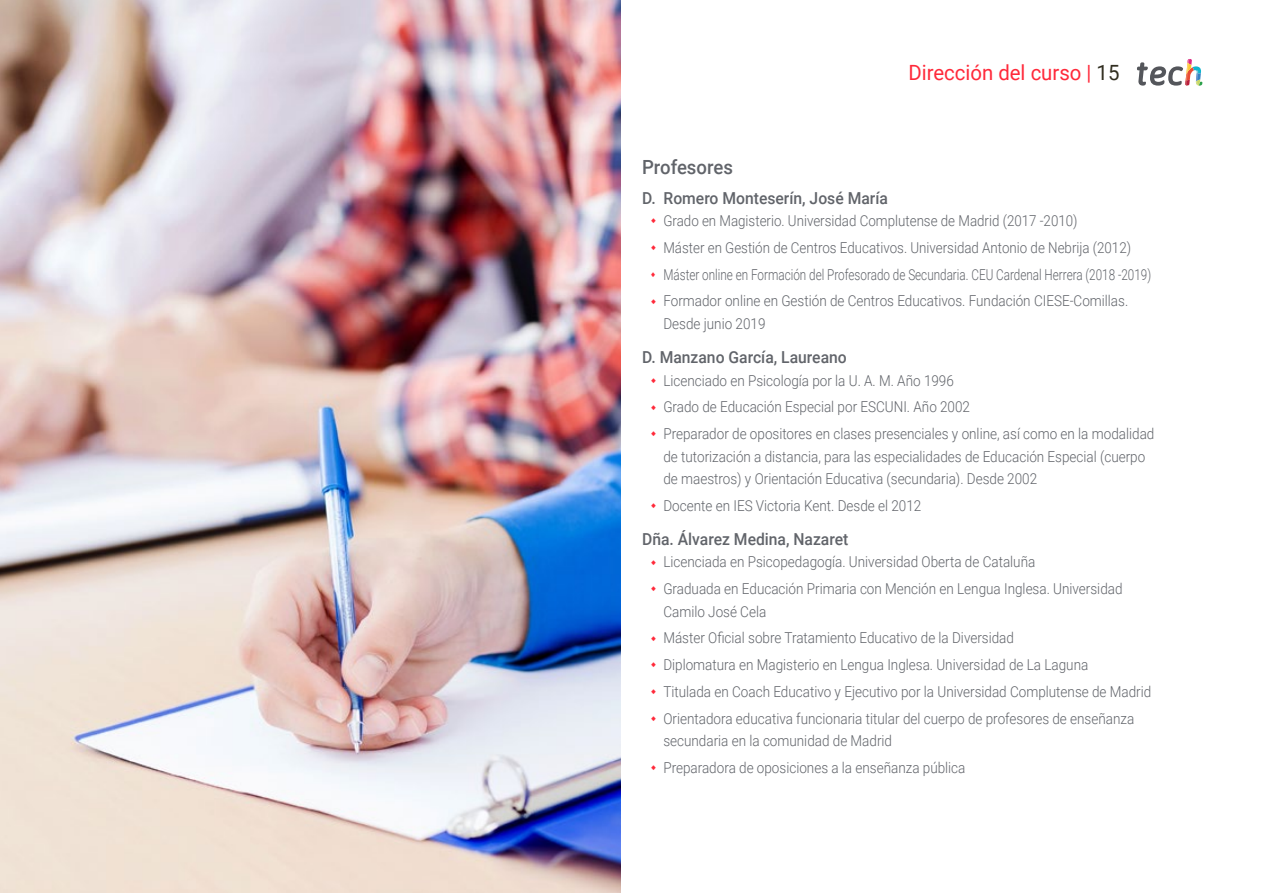
<style>
.page{position:relative;width:1263px;height:893px;background:#fff}
.page>*{position:absolute;margin:0;border:0;box-sizing:border-box;transform-origin:0 0}
.t1{font:21px "Roboto";color:#ff293a}
.t2{font:500 19.5px "Roboto";color:#61646a;scale:.95 1}
.t3{font:500 16.5px "Roboto";color:#61646a;scale:.95 1}
.t4{font:300 15px/26.7px "Roboto";color:#61646a;scale:.9 1}
.t5{font:300 15px/26.7px "Roboto";color:#61646a;scale:.89 1}
.s1{color:#312e20}
</style>
<div class="page">
<svg style="left:1137px;top:59px;width:65px;height:27px"></svg>
<img style="left:0;top:0;width:621px;height:893px">
<h2 class="t2" style="left:642px;top:153px;width:97px">Profesores</h2>
<h1 class="t1" style="left:908px;top:57px;width:213px">Dirección del curso | <span class="s1">15</span></h1>
<p class="t3" style="left:642px;top:186px;width:260px">D. Romero Monteserín, José María</p>
<p class="t5" style="left:663px;top:207px;width:550px">Grado en Magisterio. Universidad Complutense de Madrid (2017 -2010)<br>Máster en Gestión de Centros Educativos. Universidad Antonio de Nebrija (2012)<br>Máster online en Formación del Profesorado de Secundaria. CEU Cardenal Herrera (2018 -2019)<br>Formador online en Gestión de Centros Educativos. Fundación CIESE-Comillas.</p>
<p class="t4" style="left:663px;top:310px;width:115px">Desde junio 2019</p>
<p class="t3" style="left:642px;top:346px;width:217px">D. Manzano García, Laureano</p>
<p class="t4" style="left:663px;top:366px;width:547px">Licenciado en Psicología por la U. A. M. Año 1996<br>Grado de Educación Especial por ESCUNI. Año 2002<br>Preparador de opositores en clases presenciales y online, así como en la modalidad</p>
<p class="t4" style="left:663px;top:444px;width:537px;line-height:22.5px">de tutorización a distancia, para las especialidades de Educación Especial (cuerpo de maestros) y Orientación Educativa (secundaria). Desde 2002</p>
<p class="t4" style="left:663px;top:491px;width:288px">Docente en IES Victoria Kent. Desde el 2012</p>
<p class="t3" style="left:642px;top:528px;width:219px">Dña. Álvarez Medina, Nazaret</p>
<p class="t4" style="left:663px;top:548px;width:512px">Licenciada en Psicopedagogía. Universidad Oberta de Cataluña<br>Graduada en Educación Primaria con Mención en Lengua Inglesa. Universidad</p>
<p class="t4" style="left:663px;top:597px;width:544px">Camilo José Cela<br>Máster Oficial sobre Tratamiento Educativo de la Diversidad<br>Diplomatura en Magisterio en Lengua Inglesa. Universidad de La Laguna<br>Titulada en Coach Educativo y Ejecutivo por la Universidad Complutense de Madrid Orientadora educativa funcionaria titular del cuerpo de profesores de enseñanza</p>
<p class="t4" style="left:663px;top:727px;width:337px">secundaria en la comunidad de Madrid<br>Preparadora de oposiciones a la enseñanza pública</p>
</div>
